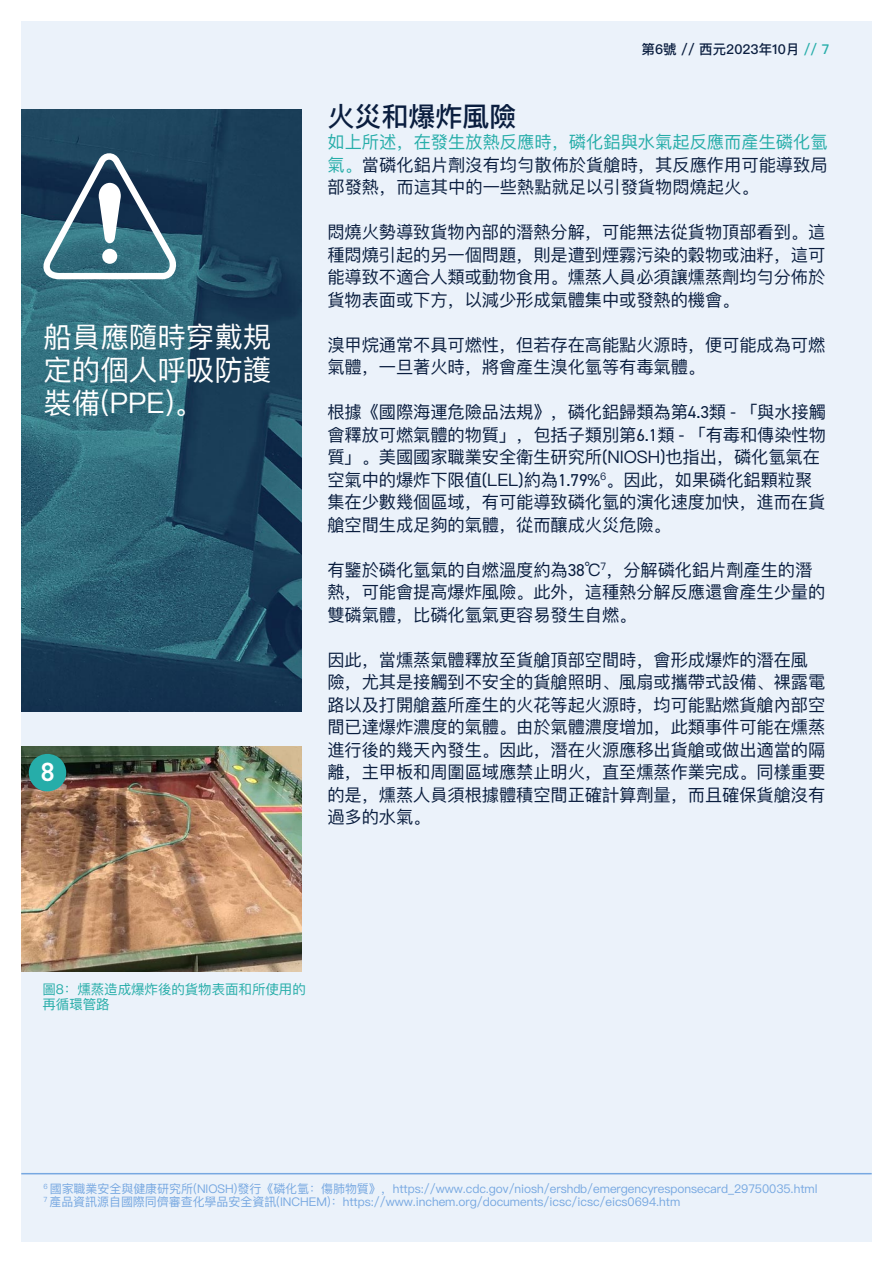
<style>
.page{position:relative;width:893px;height:1263px;background:#fff}
.page>*{position:absolute;margin:0;border:0;box-sizing:border-box;transform-origin:0 0}
.t1{font:28.5px/33px "Ping Fang SC";color:#fff;text-align:justify}
.t2{font:500 27px "Ping Fang SC";color:#0a1e3f}
.t3{font:600 26.4px "DIN2014";color:#fff}
.t4{font:17.25px/22.5px "Ping Fang SC";letter-spacing:-.005em;color:#0a1e3f;text-align:justify}
.t5{font:13.5px/15px "Ping Fang SC";letter-spacing:-.005em;color:#26ada9}
.t6{font:500 13.5px "Ping Fang SC";color:#0a1e3f}
.t7{font:12px "Ping Fang SC";letter-spacing:-.005em;color:#77a8e1}
.s1{color:#26ada9}
.s2{font-family:"DIN2014"}
</style>
<div class="page">
<div style="left:21px;top:21px;width:851px;height:1221px;background:#ebf2fa"></div>
<hr style="left:21px;top:1173px;width:851px;height:1px;background:#77a8e1">
<img style="left:21px;top:110px;width:281px;height:602px">
<svg style="left:42px;top:153px;width:135px;height:129px;background:#4f7184"></svg>
<img style="left:21px;top:746px;width:281px;height:225px">
<div style="left:29px;top:754px;width:37px;height:37px;background:#26ada9;border-radius:50%"></div>
<p class="t1" style="left:43px;top:324px;width:229px">船員應隨時穿戴規定的個人呼吸防護裝備(PPE)。</p>
<p class="t3" style="left:41px;top:757px;width:15px">8</p>
<p class="t6" style="left:642px;top:44px;width:189px">第6號 // 西元2023年10月 <span class="s1">// 7</span></p>
<p class="t2" style="left:327px;top:105px;width:190px">火災和爆炸風險</p>
<p class="t4" style="left:327px;top:133px;width:502px"><span class="s1">如上所述，在發生放熱反應時，磷化鋁與水氣起反應而產生磷化氫氣。</span>當磷化鋁片劑沒有均勻散佈於貨艙時，其反應作用可能導致局部發熱，而這其中的一些熱點就足以引發貨物悶燒起火。</p>
<p class="t4" style="left:327px;top:223px;width:499px">悶燒火勢導致貨物內部的潛熱分解，可能無法從貨物頂部看到。這種悶燒引起的另一個問題，則是遭到煙霧污染的穀物或油籽，這可能導致不適合人類或動物食用。燻蒸人員必須讓燻蒸劑均勻分佈於貨物表面或下方，以減少形成氣體集中或發熱的機會。</p>
<p class="t4" style="left:327px;top:335px;width:499px">溴甲烷通常不具可燃性，但若存在高能點火源時，便可能成為可燃氣體，一旦著火時，將會產生溴化氫等有毒氣體。</p>
<p class="t4" style="left:327px;top:403px;width:500px;text-align:left">根據《國際海運危險品法規》，磷化鋁歸類為第<span class="s2">4.3</span>類 <span class="s2">-</span> 「與水接觸會釋放可燃氣體的物質」，包括子類別第<span class="s2">6.1</span>類 <span class="s2">-</span> 「有毒和傳染性物質」。美國國家職業安全衛生研究所<span class="s2">(</span>NIOSH<span class="s2">)</span>也指出，磷化氫氣在空氣中的爆炸下限值<span class="s2">(</span>LEL<span class="s2">)</span>約為<span class="s2">1.79%</span><sup>6</sup>。因此，如果磷化鋁顆粒聚集在少數幾個區域，有可能導致磷化氫的演化速度加快，進而在貨艙空間生成足夠的氣體，從而釀成火災危險。</p>
<p class="t4" style="left:327px;top:560px;width:486px">有鑒於磷化氫氣的自燃溫度約為<span class="s2">38</span>℃<sup>7</sup>，分解磷化鋁片劑產生的潛</p>
<p class="t4" style="left:327px;top:583px;width:499px">熱，可能會提高爆炸風險。此外，這種熱分解反應還會產生少量的雙磷氣體，比磷化氫氣更容易發生自燃。</p>
<p class="t4" style="left:327px;top:650px;width:482px">因此，當燻蒸氣體釋放至貨艙頂部空間時，會形成爆炸的潛在風</p>
<p class="t4" style="left:327px;top:673px;width:499px">險，尤其是接觸到不安全的貨艙照明、風扇或攜帶式設備、裸露電路以及打開艙蓋所產生的火花等起火源時，均可能點燃貨艙內部空間已達爆炸濃度的氣體。由於氣體濃度增加，此類事件可能在燻蒸進行後的幾天內發生。因此，潛在火源應移出貨艙或做出適當的隔離，主甲板和周圍區域應禁止明火，直至燻蒸作業完成。同樣重要的是，燻蒸人員須根據體積空間正確計算劑量，而且確保貨艙沒有過多的水氣。</p>
<p class="t5" style="left:43px;top:983px;width:265px">圖8：燻蒸造成爆炸後的貨物表面和所使用的再循環管路</p>
<p class="t7" style="left:43px;top:1183px;width:776px"><sup>6</sup> 國家職業安全與健康研究所(NIOSH)發行《磷化氫：傷肺物質》，https://www.cdc.gov/niosh/ershdb/emergencyresponsecard_29750035.html</p>
<p class="t7" style="left:43px;top:1197px;width:638px"><sup>7</sup> 產品資訊源自國際同儕審查化學品安全資訊(INCHEM)：https://www.inchem.org/documents/icsc/icsc/eics0694.htm</p>
</div>
